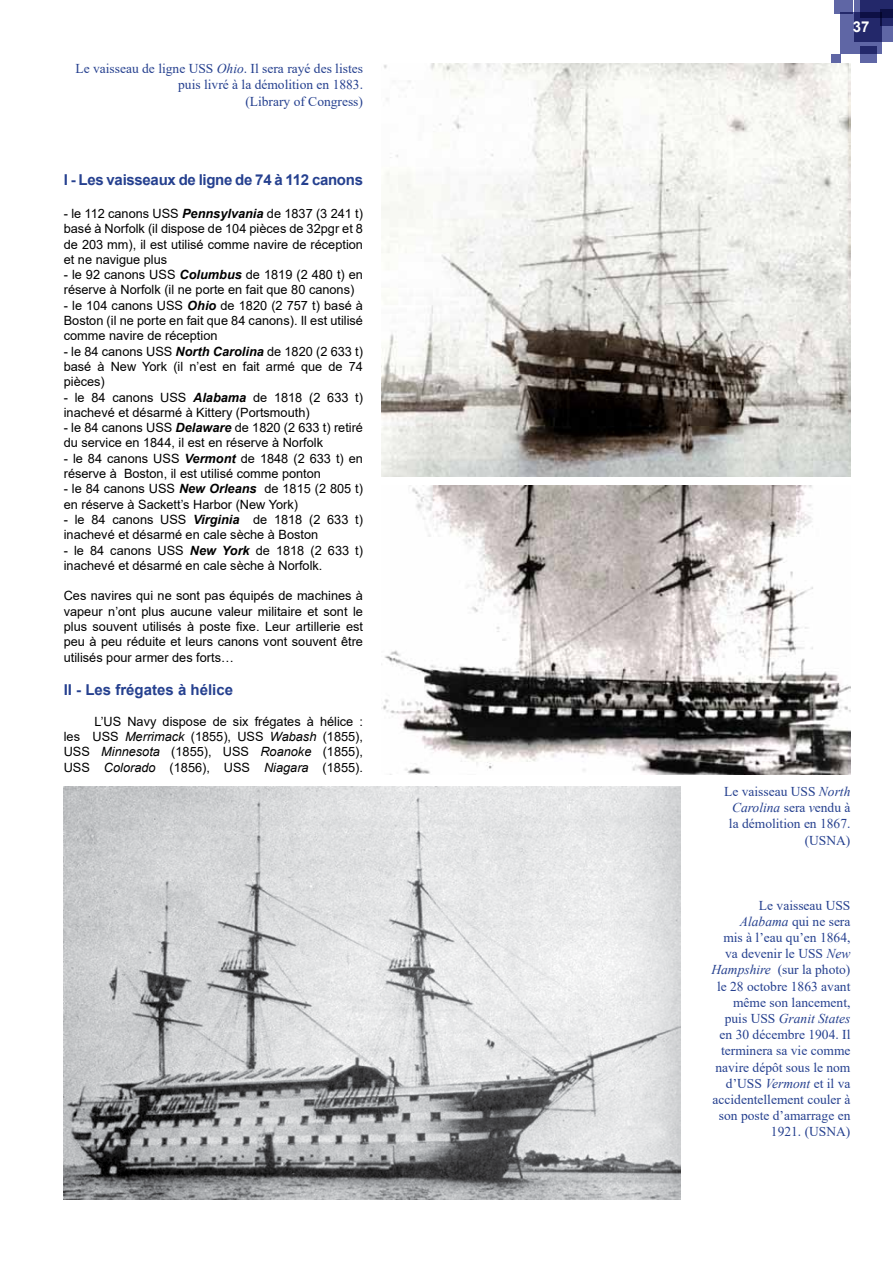
<style>
.page{position:relative;width:893px;height:1263px;background:#fff}
.page>*{position:absolute;margin:0;border:0;box-sizing:border-box;transform-origin:0 0}
.t1{font:700 15px "Arial";letter-spacing:-.02em;color:#25408f}
.t2{font:700 15px "Arial";color:#25408f}
.t3{font:700 15px "Arial";color:#fff}
.t4{font:13.5px/16.2px "Times New Roman";color:#25408f;text-align:right}
.t5{font:12.75px/15.3px "Arial";color:#000}
.s1{font-style:italic}
.s2{font-weight:700;font-style:italic}
</style>
<div class="page">
<div style="left:854px;top:0;width:39px;height:42px;background:#5f66a5"></div>
<div style="left:860px;top:0;width:33px;height:18px;background:#23286a"></div>
<svg style="left:840px;top:13px;width:42px;height:41px;background:#3e4484"></svg>
<div style="left:831px;top:54px;width:9px;height:10px;background:#5f66a5"></div>
<div style="left:834px;top:0;width:18px;height:14px;background:#5f66a5"></div>
<svg style="left:860px;top:46px;width:16px;height:16px"></svg>
<svg style="left:880px;top:9px;width:13px;height:16px"></svg>
<img style="left:381px;top:64px;width:469px;height:412px">
<img style="left:381px;top:486px;width:469px;height:288px">
<img style="left:64px;top:787px;width:616px;height:412px">
<p class="t4" style="left:75px;top:60px;width:289px">Le vaisseau de ligne USS <span class="s1">Ohio</span>. Il sera rayé des listes puis livré à la démolition en 1883.<br>(Library of Congress)</p>
<p class="t1" style="left:64px;top:169px;width:301px">I - Les vaisseaux de ligne de 74 à 112 canons</p>
<p class="t5" style="left:64px;top:206px;width:301px;text-align:justify">- le 112 canons USS <span class="s2">Pennsylvania</span> de 1837 (3 241 t) basé à Norfolk (il dispose de 104 pièces de 32pgr et 8 de 203 mm), il est utilisé comme navire de réception et ne navigue plus</p>
<p class="t5" style="left:64px;top:267px;width:301px">- le 92 canons USS <span class="s2">Columbus</span> de 1819 (2 480 t) en réserve à Norfolk (il ne porte en fait que 80 canons)</p>
<p class="t5" style="left:64px;top:297px;width:301px;text-align:justify">- le 104 canons USS <span class="s2">Ohio</span> de 1820 (2 757 t) basé à Boston (il ne porte en fait que 84 canons). Il est utilisé comme navire de réception</p>
<p class="t5" style="left:64px;top:343px;width:301px;text-align:justify">- le 84 canons USS <span class="s2">North Carolina</span> de 1820 (2 633 t) basé à New York (il n’est en fait armé que de 74 pièces)</p>
<p class="t5" style="left:64px;top:389px;width:301px">- le 84 canons USS <span class="s2">Alabama</span> de 1818 (2 633 t) inachevé et désarmé à Kittery (Portsmouth)</p>
<p class="t5" style="left:64px;top:420px;width:301px">- le 84 canons USS <span class="s2">Delaware</span> de 1820 (2 633 t) retiré du service en 1844, il est en réserve à Norfolk</p>
<p class="t5" style="left:64px;top:450px;width:301px">- le 84 canons USS <span class="s2">Vermont</span> de 1848 (2 633 t) en réserve à Boston, il est utilisé comme ponton</p>
<p class="t5" style="left:64px;top:481px;width:301px">- le 84 canons USS <span class="s2">New Orleans</span> de 1815 (2 805 t) en réserve à Sackett’s Harbor (New York)</p>
<p class="t5" style="left:64px;top:512px;width:301px">- le 84 canons USS <span class="s2">Virginia</span> de 1818 (2 633 t) inachevé et désarmé en cale sèche à Boston</p>
<p class="t5" style="left:64px;top:542px;width:301px">- le 84 canons USS <span class="s2">New York</span> de 1818 (2 633 t) inachevé et désarmé en cale sèche à Norfolk.</p>
<p class="t5" style="left:64px;top:588px;width:301px;text-align:justify">Ces navires qui ne sont pas équipés de machines à vapeur n’ont plus aucune valeur militaire et sont le plus souvent utilisés à poste fixe. Leur artillerie est peu à peu réduite et leurs canons vont souvent être utilisés pour armer des forts…</p>
<p class="t2" style="left:64px;top:679px;width:171px">II - Les frégates à hélice</p>
<p class="t5" style="left:64px;top:713px;width:301px;text-align:justify;text-indent:31px">L’US Navy dispose de six frégates à hélice : les USS <span class="s1">Merrimack</span> (1855), USS <span class="s1">Wabash</span> (1855), USS <span class="s1">Minnesota</span> (1855), USS <span class="s1">Roanoke</span> (1855), USS <span class="s1">Colorado</span> (1856), USS <span class="s1">Niagara</span> (1855).</p>
<p class="t3" style="left:853px;top:16px;width:18px">37</p>
<p class="t4" style="left:724px;top:783px;width:128px">Le vaisseau USS <span class="s1">North<br>Carolina</span> sera <span class="s1">v</span>endu à la démolition en 1867. (USNA)</p>
<p class="t4" style="left:711px;top:896px;width:140px">Le vaisseau USS<br><span class="s1">Alabama</span> qui ne sera<br>mis à l’eau qu’en 1864, va devenir le USS <span class="s1">New<br>Hampshire</span> (sur la photo) le 28 octobre 1863 avant même son lancement, puis USS <span class="s1">Granit States </span>en 30 décembre 1904. Il terminera sa vie comme navire dépôt sous le nom d’USS <span class="s1">Vermont</span> et il va accidentellement couler à son poste d’amarrage en<br>1921. (USNA)</p>
</div>
